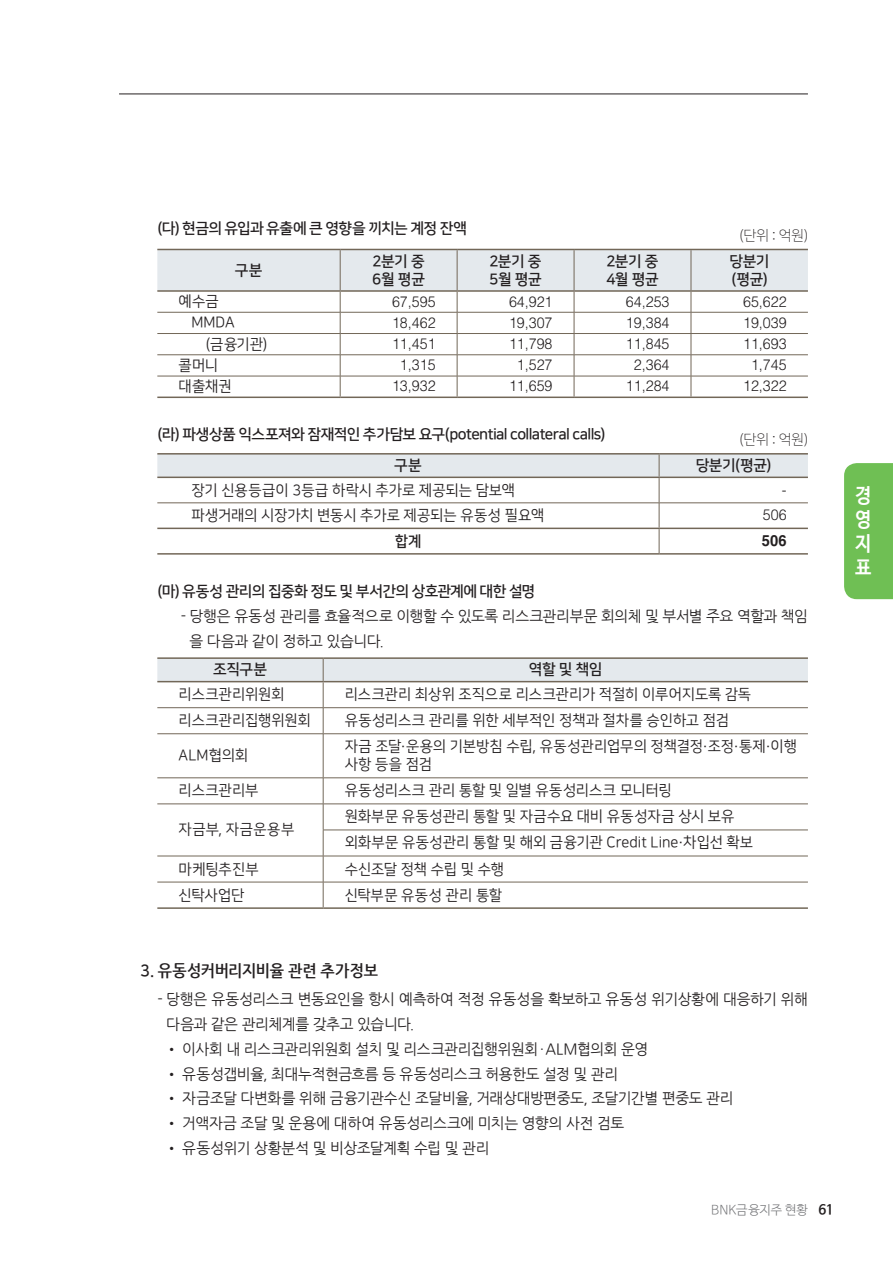
<style>
.page{position:relative;width:893px;height:1263px;background:#fff}
.page>*{position:absolute;margin:0;border:0;box-sizing:border-box;transform-origin:0 0}
.t1{font:20.25px/24px "Nanum Barun Gothic OTF Bold";color:#fff;text-align:justify;scale:.9 1}
._1_제목{font:700 16.5px "Nanum Gothic";letter-spacing:-.01em;color:#231f20;scale:.92 1}
.표내용-숫자_진하게{font:700 15.45px "Helvetica LT Std";color:#231f20;scale:.95 1}
.본문{font:15px/24.8px "Nanum Gothic";letter-spacing:-.025em;color:#231f20}
.표내용-5mm{font:15px/18px "Nanum Square OTFR";color:#231f20}
.표내용-숫자-5mm{font:300 15px "Helvetica LT Std";color:#231f20;scale:.95 1}
._1_제목-2{font:15px "Nanum Square OTFB";letter-spacing:-.035em;color:#231f20}
.표내용-8mm{font:15px "Nanum Square OTFR";color:#231f20}
.표상단{font:15px "Nanum Square OTFB";letter-spacing:-.025em;color:#231f20}
.표내용-5mm-2{font:15px "Nanum Square OTFR";letter-spacing:.04em;color:#231f20}
.표내용-진하게_2mm{font:15px "Nanum Square OTFB";color:#231f20}
.단위{font:14.25px "Nanum Square OTFL";letter-spacing:-.025em;color:#231f20}
.t2{font:12.75px "Nanum Barun Gothic OTF Light";letter-spacing:.005em;color:#6c6d70}
.s1{font-family:"Nanum Square OTFB";font-weight:400}
.s2{font-family:"Nanum Barun Gothic OTF Bold";font-size:13.5px;color:#231f20}
</style>
<div class="page">
<hr style="left:119px;top:94px;width:689px;height:1px;background:#231f20">
<div style="left:844px;top:463px;width:49px;height:136px;background:#6fbf54"></div>
<hr style="left:157px;top:397px;width:183px;height:1px;background:#726758">
<hr style="left:340px;top:397px;width:117px;height:1px;background:#726758">
<hr style="left:457px;top:397px;width:117px;height:1px;background:#726758">
<hr style="left:574px;top:397px;width:117px;height:1px;background:#726758">
<hr style="left:691px;top:397px;width:117px;height:1px;background:#726758">
<svg style="left:157px;top:249px;width:651px;height:148px"></svg>
<hr style="left:157px;top:453px;width:502px;height:2px;background:#726758">
<hr style="left:659px;top:453px;width:149px;height:2px;background:#726758">
<hr style="left:157px;top:553px;width:502px;height:2px;background:#726758">
<hr style="left:659px;top:553px;width:149px;height:2px;background:#726758">
<svg style="left:157px;top:454px;width:651px;height:99px"></svg>
<hr style="left:157px;top:528px;width:502px;height:1px;background:#726758">
<hr style="left:659px;top:528px;width:149px;height:1px;background:#726758">
<hr style="left:157px;top:657px;width:166px;height:2px;background:#726758">
<hr style="left:323px;top:657px;width:485px;height:2px;background:#726758">
<hr style="left:157px;top:907px;width:166px;height:2px;background:#726758">
<hr style="left:323px;top:907px;width:485px;height:2px;background:#726758">
<svg style="left:157px;top:658px;width:651px;height:75px"></svg>
<hr style="left:323px;top:734px;width:1px;height:44px;background:#726758">
<svg style="left:323px;top:778px;width:1px;height:129px"></svg>
<hr style="left:157px;top:707px;width:166px;height:1px;background:#726758">
<hr style="left:323px;top:707px;width:485px;height:1px;background:#726758">
<hr style="left:157px;top:733px;width:166px;height:1px;background:#726758">
<hr style="left:323px;top:733px;width:485px;height:1px;background:#726758">
<hr style="left:157px;top:777px;width:166px;height:1px;background:#726758">
<hr style="left:323px;top:777px;width:485px;height:1px;background:#726758">
<hr style="left:157px;top:804px;width:166px;height:1px;background:#726758">
<hr style="left:323px;top:804px;width:485px;height:1px;background:#726758">
<hr style="left:323px;top:830px;width:485px;height:1px;background:#726758">
<hr style="left:157px;top:856px;width:166px;height:1px;background:#726758">
<hr style="left:323px;top:856px;width:485px;height:1px;background:#726758">
<hr style="left:157px;top:882px;width:166px;height:1px;background:#726758">
<hr style="left:323px;top:882px;width:485px;height:1px;background:#726758">
<p class="_1_제목-2" style="left:157px;top:220px;width:311px">(다) 현금의 유입과 유출에 큰 영향을 끼치는 계정 잔액</p>
<p class="단위" style="left:740px;top:228px;width:70px">(단위 : 억원)</p>
<p class="표상단" style="left:235px;top:262px;width:29px">구분</p>
<p class="표상단" style="left:373px;top:253px;width:53px">2분기 중</p>
<p class="표상단" style="left:372px;top:271px;width:54px">6월 평균</p>
<p class="표상단" style="left:490px;top:253px;width:53px">2분기 중</p>
<p class="표상단" style="left:489px;top:271px;width:54px">5월 평균</p>
<p class="표상단" style="left:606px;top:253px;width:53px">2분기 중</p>
<p class="표상단" style="left:606px;top:271px;width:54px">4월 평균</p>
<p class="표상단" style="left:730px;top:253px;width:41px">당분기</p>
<p class="표상단" style="left:731px;top:271px;width:38px">(평균)</p>
<p class="표내용-5mm" style="left:179px;top:293px;width:42px">예수금</p>
<p class="표내용-숫자-5mm" style="left:392px;top:292px;width:47px">67,595</p>
<p class="표내용-숫자-5mm" style="left:509px;top:292px;width:47px">64,921</p>
<p class="표내용-숫자-5mm" style="left:626px;top:292px;width:47px">64,253</p>
<p class="표내용-숫자-5mm" style="left:743px;top:292px;width:47px">65,622</p>
<p class="표내용-8mm" style="left:191px;top:315px;width:45px">MMDA</p>
<p class="표내용-숫자-5mm" style="left:392px;top:313px;width:47px">18,462</p>
<p class="표내용-숫자-5mm" style="left:509px;top:313px;width:47px">19,307</p>
<p class="표내용-숫자-5mm" style="left:626px;top:313px;width:47px">19,384</p>
<p class="표내용-숫자-5mm" style="left:743px;top:313px;width:47px">19,039</p>
<p class="표내용-8mm" style="left:206px;top:336px;width:63px">(금융기관)</p>
<p class="표내용-숫자-5mm" style="left:392px;top:334px;width:47px">11,451</p>
<p class="표내용-숫자-5mm" style="left:509px;top:334px;width:47px">11,798</p>
<p class="표내용-숫자-5mm" style="left:626px;top:334px;width:47px">11,845</p>
<p class="표내용-숫자-5mm" style="left:743px;top:334px;width:47px">11,693</p>
<p class="표내용-5mm" style="left:179px;top:356px;width:41px">콜머니</p>
<p class="표내용-숫자-5mm" style="left:400px;top:356px;width:39px">1,315</p>
<p class="표내용-숫자-5mm" style="left:517px;top:356px;width:39px">1,527</p>
<p class="표내용-숫자-5mm" style="left:634px;top:356px;width:39px">2,364</p>
<p class="표내용-숫자-5mm" style="left:751px;top:356px;width:39px">1,745</p>
<p class="표내용-5mm" style="left:179px;top:377px;width:54px">대출채권</p>
<p class="표내용-숫자-5mm" style="left:392px;top:377px;width:47px">13,932</p>
<p class="표내용-숫자-5mm" style="left:509px;top:377px;width:47px">11,659</p>
<p class="표내용-숫자-5mm" style="left:626px;top:377px;width:47px">11,284</p>
<p class="표내용-숫자-5mm" style="left:743px;top:377px;width:47px">12,322</p>
<p class="_1_제목-2" style="left:157px;top:426px;width:450px">(라) 파생상품 익스포져와 잠재적인 추가담보 요구(potential collateral calls)</p>
<p class="단위" style="left:740px;top:432px;width:70px">(단위 : 억원)</p>
<p class="표상단" style="left:394px;top:457px;width:29px">구분</p>
<p class="표상단" style="left:696px;top:457px;width:77px">당분기(평균)</p>
<p class="표내용-8mm" style="left:191px;top:482px;width:325px">장기 신용등급이 3등급 하락시 추가로 제공되는 담보액</p>
<p class="표내용-숫자-5mm" style="left:782px;top:481px;width:6px">-</p>
<p class="표내용-8mm" style="left:191px;top:507px;width:354px">파생거래의 시장가치 변동시 추가로 제공되는 유동성 필요액</p>
<p class="표내용-숫자-5mm" style="left:763px;top:506px;width:27px">506</p>
<p class="표내용-진하게_2mm" style="left:395px;top:533px;width:28px">합계</p>
<p class="표내용-숫자_진하게" style="left:762px;top:531px;width:28px">506</p>
<p class="_1_제목-2" style="left:157px;top:583px;width:379px">(마) 유동성 관리의 집중화 정도 및 부서간의 상호관계에 대한 설명</p>
<p class="본문" style="left:190px;top:604px;width:620px;text-indent:-9px">- 당행은 유동성 관리를 효율적으로 이행할 수 있도록 리스크관리부문 회의체 및 부서별 주요 역할과 책임 을 다음과 같이 정하고 있습니다.</p>
<p class="표상단" style="left:213px;top:662px;width:56px">조직구분</p>
<p class="표상단" style="left:529px;top:662px;width:75px">역할 및 책임</p>
<p class="표내용-5mm" style="left:179px;top:686px;width:107px">리스크관리위원회</p>
<p class="표내용-5mm" style="left:345px;top:686px;width:408px">리스크관리 최상위 조직으로 리스크관리가 적절히 이루어지도록 감독</p>
<p class="표내용-5mm" style="left:179px;top:712px;width:134px">리스크관리집행위원회</p>
<p class="표내용-5mm" style="left:345px;top:712px;width:386px">유동성리스크 관리를 위한 세부적인 정책과 절차를 승인하고 점검</p>
<p class="표내용-5mm" style="left:179px;top:747px;width:71px">ALM협의회</p>
<p class="표내용-5mm" style="left:345px;top:738px;width:454px">자금 조달·운용의 기본방침 수립, 유동성관리업무의 정책결정·조정·통제·이행 사항 등을 점검</p>
<p class="표내용-5mm" style="left:179px;top:782px;width:81px">리스크관리부</p>
<p class="표내용-5mm" style="left:345px;top:782px;width:328px">유동성리스크 관리 통할 및 일별 유동성리스크 모니터링</p>
<p class="표내용-5mm-2" style="left:179px;top:822px;width:117px">자금부, 자금운용부</p>
<p class="표내용-5mm" style="left:345px;top:808px;width:391px">원화부문 유동성관리 통할 및 자금수요 대비 유동성자금 상시 보유</p>
<p class="표내용-5mm" style="left:345px;top:834px;width:410px">외화부문 유동성관리 통할 및 해외 금융기관 Credit Line·차입선 확보</p>
<p class="표내용-5mm" style="left:179px;top:860px;width:81px">마케팅추진부</p>
<p class="표내용-5mm" style="left:345px;top:860px;width:161px">수신조달 정책 수립 및 수행</p>
<p class="표내용-5mm" style="left:179px;top:886px;width:67px">신탁사업단</p>
<p class="표내용-5mm" style="left:345px;top:886px;width:159px">신탁부문 유동성 관리 통할</p>
<p class="_1_제목" style="left:140px;top:962px;width:260px"><span class="s1">3.</span> 유동성커버리지비율 관련 추가정보</p>
<p class="본문" style="left:166px;top:987px;width:643px;text-indent:-9px">- 당행은 유동성리스크 변동요인을 항시 예측하여 적정 유동성을 확보하고 유동성 위기상황에 대응하기 위해 다음과 같은 관리체계를 갖추고 있습니다.</p>
<p class="본문" style="left:165px;top:1037px;width:485px">• 이사회 내 리스크관리위원회 설치 및 리스크관리집행위원회ㆍALM협의회 운영</p>
<p class="본문" style="left:165px;top:1062px;width:455px">• 유동성갭비율, 최대누적현금흐름 등 유동성리스크 허용한도 설정 및 관리</p>
<p class="본문" style="left:165px;top:1086px;width:570px">• 자금조달 다변화를 위해 금융기관수신 조달비율, 거래상대방편중도, 조달기간별 편중도 관리</p>
<p class="본문" style="left:165px;top:1111px;width:461px">• 거액자금 조달 및 운용에 대하여 유동성리스크에 미치는 영향의 사전 검토</p>
<p class="본문" style="left:165px;top:1136px;width:326px">• 유동성위기 상황분석 및 비상조달계획 수립 및 관리</p>
<p class="t2" style="left:711px;top:1203px;width:124px">BNK금융지주 현황 <span class="s2">61</span></p>
<h1 class="t1" style="left:855px;top:485px;width:20px">경 영 지 표</h1>
</div>
